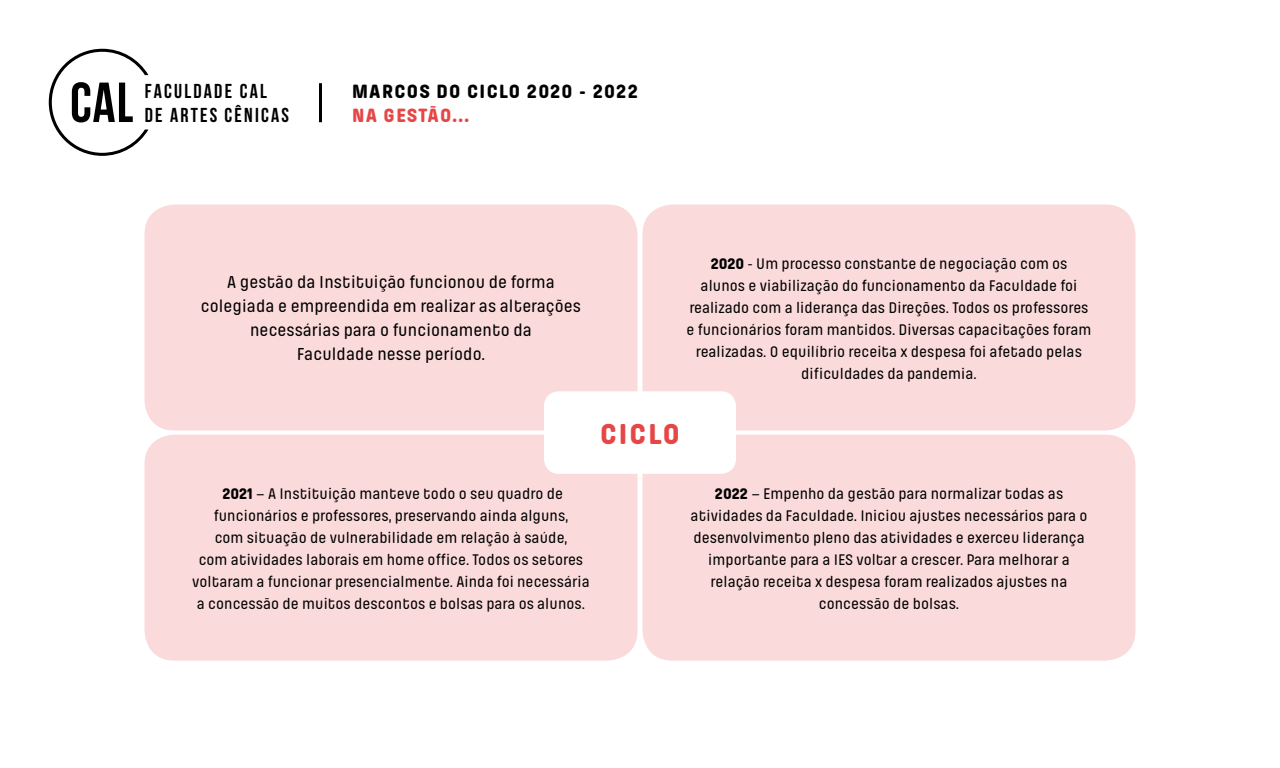
<style>
.page{position:relative;width:1280px;height:768px;background:#fff}
.page>*{position:absolute;margin:0;border:0;box-sizing:border-box;transform-origin:0 0}
.t1{font:800 30px "Pilcrow Soft";letter-spacing:.07em;color:#e64646}
.t2{font:700 20.1px/24.6px "Bebas Neue";letter-spacing:.11em;color:#000}
.t3{font:800 20px "Pilcrow Soft";letter-spacing:.055em;color:#000}
.t4{font:800 20px "Pilcrow Soft";letter-spacing:.07em;color:#e64646}
.t5{font:500 18px/24px "Pilcrow Soft";letter-spacing:.01em;color:#000;text-align:center}
.t6{font:500 16px/22px "Pilcrow Soft";letter-spacing:.005em;color:#000;text-align:center}
.s1{font-weight:800}
</style>
<div class="page">
<svg style="left:49px;top:49px;width:99px;height:107px"></svg>
<hr style="left:319px;top:83px;width:3px;height:39px;background:#000">
<div style="left:144px;top:204px;width:494px;height:226px;background:#fadada;border-radius:30px"></div>
<div style="left:144px;top:435px;width:494px;height:226px;background:#fadada;border-radius:30px"></div>
<div style="left:642px;top:204px;width:494px;height:226px;background:#fadada;border-radius:30px"></div>
<div style="left:642px;top:435px;width:494px;height:226px;background:#fadada;border-radius:30px"></div>
<div style="left:546px;top:393px;width:188px;height:79px;background:#fff;border-radius:14px"></div>
<div style="left:544px;top:391px;width:192px;height:83px;border:3px solid #fff;border-radius:14px"></div>
<p class="t2" style="left:145px;top:78px;width:146px">FACULDADE CAL<br>DE ARTES CÊNICAS</p>
<p class="t3" style="left:352px;top:81px;width:31px">MARCOS</p>
<p class="t3" style="left:436px;top:81px;width:42px">DO CICLO</p>
<p class="t3" style="left:527px;top:81px;width:113px">2020 - 2022</p>
<p class="t4" style="left:352px;top:105px;width:119px">NA GESTÃO...</p>
<p class="t5" style="left:201px;top:271px;width:382px">A gestão da Instituição funcionou de forma colegiada e empreendida em realizar as alterações necessárias para o funcionamento da<br>Faculdade nesse período.</p>
<p class="t6" style="left:687px;top:253px;width:406px"><span class="s1">2020</span> - Um processo constante de negociação com os alunos e viabilização do funcionamento da Faculdade foi realizado com a liderança das Direções. Todos os professores e funcionários foram mantidos. Diversas capacitações foram realizadas. O equilíbrio receita x despesa foi afetado pelas dificuldades da pandemia.</p>
<h1 class="t1" style="left:600px;top:418px;width:81px">CICLO</h1>
<p class="t6" style="left:192px;top:483px;width:399px"><span class="s1">2021</span> – A Instituição manteve todo o seu quadro de funcionários e professores, preservando ainda alguns,<br>com situação de vulnerabilidade em relação à saúde,<br>com atividades laborais em home office. Todos os setores voltaram a funcionar presencialmente. Ainda foi necessária a concessão de muitos descontos e bolsas para os alunos.</p>
<p class="t6" style="left:691px;top:483px;width:398px"><span class="s1">2022</span> – Empenho da gestão para normalizar todas as atividades da Faculdade. Iniciou ajustes necessários para o desenvolvimento pleno das atividades e exerceu liderança importante para a IES voltar a crescer. Para melhorar a relação receita x despesa foram realizados ajustes na concessão de bolsas.</p>
</div>
